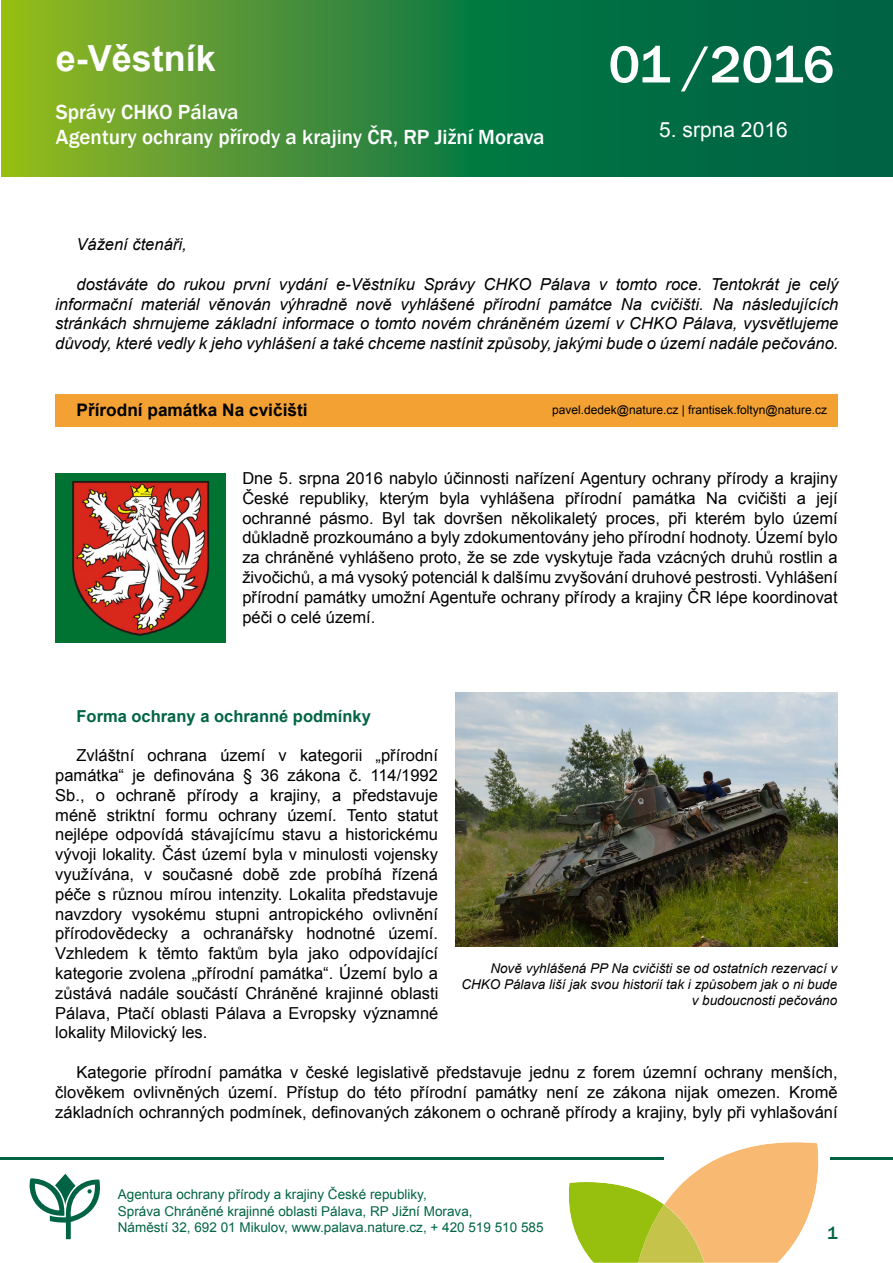
<style>
.page{position:relative;width:893px;height:1263px;background:#fff}
.page>*{position:absolute;margin:0;border:0;box-sizing:border-box;transform-origin:0 0}
.t1{font:500 54px "Franklin Gothic";letter-spacing:-.02em;color:#fff}
.t2{font:700 36px "Arial";color:#fff}
.t3{font:500 21px/25.2px "Franklin Gothic";color:#fff}
.t4{font:21px "Arial";color:#fff}
.t5{font:500 18px "Franklin Gothic";color:#006444}
.t6{font:700 17.25px "Arial";color:#000}
.t7{font:16.5px/19.8px "Arial";color:#000;text-align:justify}
.t8{font:italic 16.5px/19.8px "Arial";color:#000;text-align:justify}
.t9{font:700 16.5px "Arial";color:#006444}
.t10{font:13.5px/16.2px "Arial";color:#006444}
.t11{font:italic 13.5px/16.2px "Arial";color:#000;text-align:right}
.t12{font:12px "Arial";color:#000}
</style>
<div class="page">
<svg style="left:1px;top:0;width:892px;height:176px;background:#2c833a"></svg>
<svg style="left:566px;top:1142px;width:253px;height:121px"></svg>
<svg style="left:29px;top:1174px;width:71px;height:65px"></svg>
<hr style="left:0;top:1158px;width:663px;height:2px;background:#006444">
<hr style="left:830px;top:1158px;width:63px;height:2px;background:#006444">
<div style="left:55px;top:394px;width:783px;height:32px;background:#f3a133"></div>
<img style="left:55px;top:474px;width:170px;height:168px">
<img style="left:455px;top:692px;width:383px;height:254px">
<h2 class="t2" style="left:56px;top:34px;width:162px">e-Věstník</h2>
<h1 class="t1" style="left:608px;top:31px;width:227px">01 /2016</h1>
<p class="t3" style="left:56px;top:100px;width:490px">Správy CHKO Pálava<br>Agentury ochrany přírody a krajiny ČR, RP Jižní Morava</p>
<p class="t4" style="left:659px;top:116px;width:130px">5. srpna 2016</p>
<p class="t8" style="left:77px;top:235px;width:112px">Vážení čtenáři,</p>
<p class="t8" style="left:55px;top:274px;width:785px;text-indent:21px">dostáváte do rukou první vydání e-Věstníku Správy CHKO Pálava v tomto roce. Tentokrát je celý informační materiál věnován výhradně nově vyhlášené přírodní památce Na cvičišti. Na následujících stránkách shrnujeme základní informace o tomto novém chráněném území v CHKO Pálava, vysvětlujeme důvody, které vedly k jeho vyhlášení a také chceme nastínit způsoby, jakými bude o území nadále pečováno.</p>
<p class="t6" style="left:77px;top:399px;width:233px">Přírodní památka Na cvičišti</p>
<p class="t12" style="left:552px;top:402px;width:276px">pavel.dedek@nature.cz | frantisek.foltyn@nature.cz</p>
<p class="t7" style="left:242px;top:468px;width:597px">Dne 5. srpna 2016 nabylo účinnosti nařízení Agentury ochrany přírody a krajiny České republiky, kterým byla vyhlášena přírodní památka Na cvičišti a její ochranné pásmo. Byl tak dovršen několikaletý proces, při kterém bylo území důkladně prozkoumáno a byly zdokumentovány jeho přírodní hodnoty. Území bylo za chráněné vyhlášeno proto, že se zde vyskytuje řada vzácných druhů rostlin a živočichů, a má vysoký potenciál k dalšímu zvyšování druhové pestrosti. Vyhlášení přírodní památky umožní Agentuře ochrany přírody a krajiny ČR lépe koordinovat péči o celé území.</p>
<p class="t9" style="left:77px;top:705px;width:296px">Forma ochrany a ochranné podmínky</p>
<p class="t7" style="left:55px;top:746px;width:385px;text-indent:21px">Zvláštní ochrana území v kategorii „přírodní památka“ je definována § 36 zákona č. 114/1992<br>Sb., o ochraně přírody a krajiny, a představuje méně striktní formu ochrany území. Tento statut nejlépe odpovídá stávajícímu stavu a historickému vývoji lokality. Část území byla v minulosti vojensky využívána, v současné době zde probíhá řízená péče s různou mírou intenzity. Lokalita představuje navzdory vysokému stupni antropického ovlivnění přírodovědecky a ochranářsky hodnotné území.<br>Vzhledem k těmto faktům byla jako odpovídající kategorie zvolena „přírodní památka“. Území bylo a zůstává nadále součástí Chráněné krajinné oblasti Pálava, Ptačí oblasti Pálava a Evropsky významné lokality Milovický les.</p>
<p class="t7" style="left:55px;top:1062px;width:784px;text-indent:21px">Kategorie přírodní památka v české legislativě představuje jednu z forem územní ochrany menších, člověkem ovlivněných území. Přístup do této přírodní památky není ze zákona nijak omezen. Kromě základních ochranných podmínek, definovaných zákonem o ochraně přírody a krajiny, byly při vyhlašování</p>
<p class="t11" style="left:461px;top:960px;width:377px">Nově vyhlášená PP Na cvičišti se od ostatních rezervací v<br>CHKO Pálava liší jak svou historií tak i způsobem jak o ni bude v budoucnosti pečováno</p>
<p class="t10" style="left:118px;top:1187px;width:427px">Agentura ochrany přírody a krajiny České republiky,<br>Správa Chráněné krajinné oblasti Pálava, RP Jižní Morava,<br>Náměstí 32, 692 01 Mikulov, www.palava.nature.cz, + 420 519 510 585</p>
<p class="t5" style="left:827px;top:1222px;width:12px">1</p>
</div>
